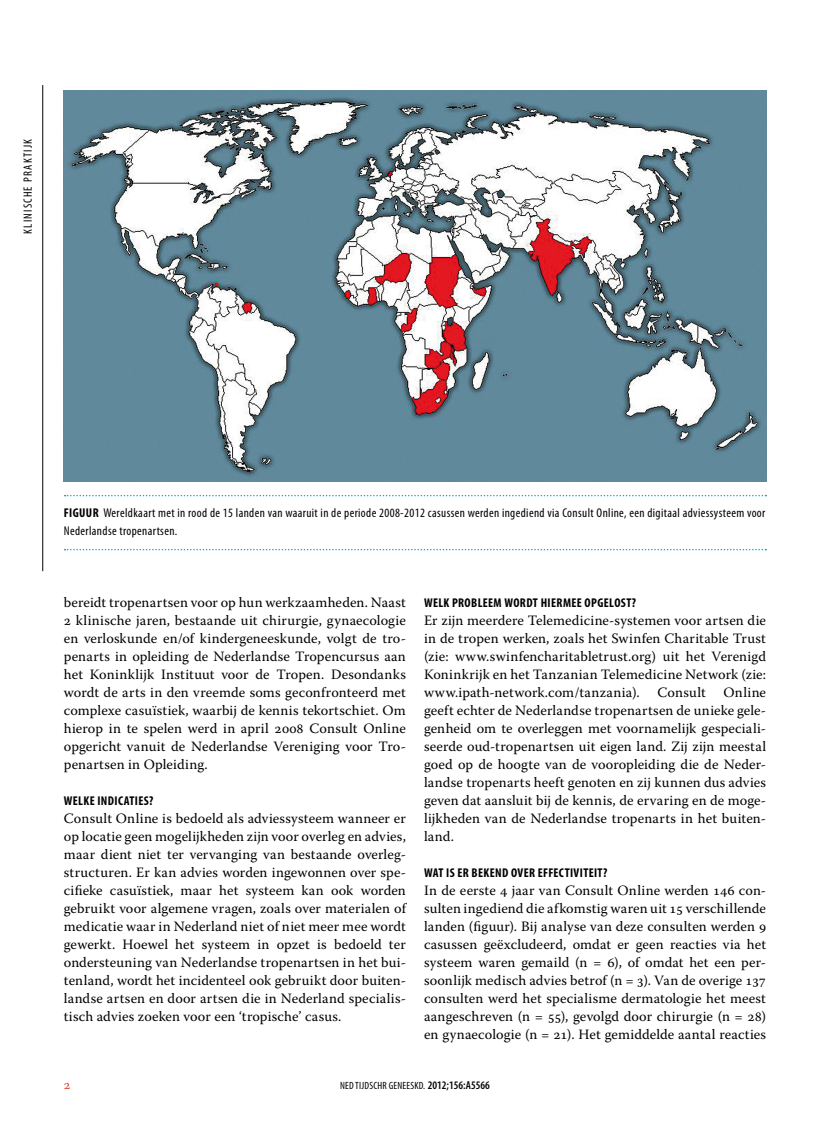
<style>
.page{position:relative;width:830px;height:1127px;background:#fff}
.page>*{position:absolute;margin:0;border:0;box-sizing:border-box;transform-origin:0 0}
.t1{font:14.25px/18px "Warnock Pro";letter-spacing:.01em;color:#000;text-align:justify}
.t2{font:13.5px "Warnock Pro";color:#e6402c}
.t3{font:condensed 12.75px/18px "Myriad Pro";letter-spacing:.03em;color:#000}
.t4{font:700 condensed 12.75px "Myriad Pro";letter-spacing:.03em;color:#000}
.t5{font:condensed 12px "Myriad Pro";letter-spacing:.1em;color:#000}
.t6{font:condensed 10.5px "Myriad Pro";letter-spacing:.02em;color:#000}
.s1{font-weight:600;font-size:11.55px}
</style>
<div class="page">
<hr style="left:42px;top:85px;width:1px;height:486px;background:#000">
<svg style="left:64px;top:495px;width:702px;height:1px"></svg>
<svg style="left:64px;top:549px;width:702px;height:1px"></svg>
<img style="left:64px;top:90px;width:701px;height:391px">
<p class="t5" style="left:21px;top:234px;width:96px;rotate:-90deg">KLINISCHE PRAKTIJK</p>
<p class="t3" style="left:64px;top:504px;width:702px;text-indent:40px">Wereldkaart met in rood de 15 landen van waaruit in de periode 2008-2012 casussen werden ingediend via Consult Online, een digitaal adviessysteem voor<br>Nederlandse tropenartsen.</p>
<p class="t4" style="left:64px;top:505px;width:7px">FIGUUR</p>
<p class="t1" style="left:64px;top:593px;width:343px">bereidt tropenartsen voor op hun werkzaamheden. Naast 2 klinische jaren, bestaande uit chirurgie, gynaecologie en verloskunde en/of kindergeneeskunde, volgt de tro&shy;penarts in opleiding de Nederlandse Tropencursus aan het Koninklijk Instituut voor de Tropen. Desondanks wordt de arts in den vreemde soms geconfronteerd met complexe casuïstiek, waarbij de kennis tekortschiet. Om hierop in te spelen werd in april 2008 Consult Online opgericht vanuit de Nederlandse Vereniging voor Tro&shy;penartsen in Opleiding.</p>
<p class="t4" style="left:64px;top:793px;width:91px">WELKE INDICATIES?</p>
<p class="t1" style="left:64px;top:809px;width:343px">Consult Online is bedoeld als adviessysteem wanneer er op locatie geen mogelijkheden zijn voor overleg en advies, maar dient niet ter vervanging van bestaande overleg&shy;structuren. Er kan advies worden ingewonnen over spe&shy;cifieke casuïstiek, maar het systeem kan ook worden gebruikt voor algemene vragen, zoals over materialen of medicatie waar in Nederland niet of niet meer mee wordt gewerkt. Hoewel het systeem in opzet is bedoeld ter ondersteuning van Nederlandse tropenartsen in het bui&shy;tenland, wordt het incidenteel ook gebruikt door buiten&shy;landse artsen en door artsen die in Nederland specialis&shy;tisch advies zoeken voor een ‘tropische’ casus.</p>
<p class="t4" style="left:424px;top:595px;width:214px">WELK PROBLEEM WORDT HIERMEE OPGELOST?</p>
<p class="t1" style="left:424px;top:611px;width:343px">Er zijn meerdere Telemedicine-systemen voor artsen die in de tropen werken, zoals het Swinfen Charitable Trust (zie: www.swinfencharitabletrust.org) uit het Verenigd Koninkrijk en het Tanzanian Telemedicine Network (zie: www.ipath-network.com/tanzania). Consult Online geeft echter de Nederlandse tropenartsen de unieke gele&shy;genheid om te overleggen met voornamelijk gespeciali&shy;seerde oud-tropenartsen uit eigen land. Zij zijn meestal goed op de hoogte van de vooropleiding die de Neder&shy;landse tropenarts heeft genoten en zij kunnen dus advies geven dat aansluit bij de kennis, de ervaring en de moge&shy;lijkheden van de Nederlandse tropenarts in het buiten&shy;land.</p>
<p class="t4" style="left:424px;top:865px;width:185px">WAT IS ER BEKEND OVER EFFECTIVITEIT?</p>
<p class="t1" style="left:424px;top:881px;width:343px">In de eerste 4 jaar van Consult Online werden 146 con&shy;sulten ingediend die afkomstig waren uit 15 verschillende landen (figuur). Bij analyse van deze consulten werden 9 casussen geëxcludeerd, omdat er geen reacties via het systeem waren gemaild (n = 6), of omdat het een per&shy;soonlijk medisch advies betrof (n = 3). Van de overige 137 consulten werd het specialisme dermatologie het meest aangeschreven (n = 55), gevolgd door chirurgie (n = 28) en gynaecologie (n = 21). Het gemiddelde aantal reacties</p>
<p class="t2" style="left:64px;top:1076px;width:8px">2</p>
<p class="t6" style="left:340px;top:1079px;width:151px">NED TIJDSCHR GENEESKD. <span class="s1">2012;156:A5566</span></p>
</div>
